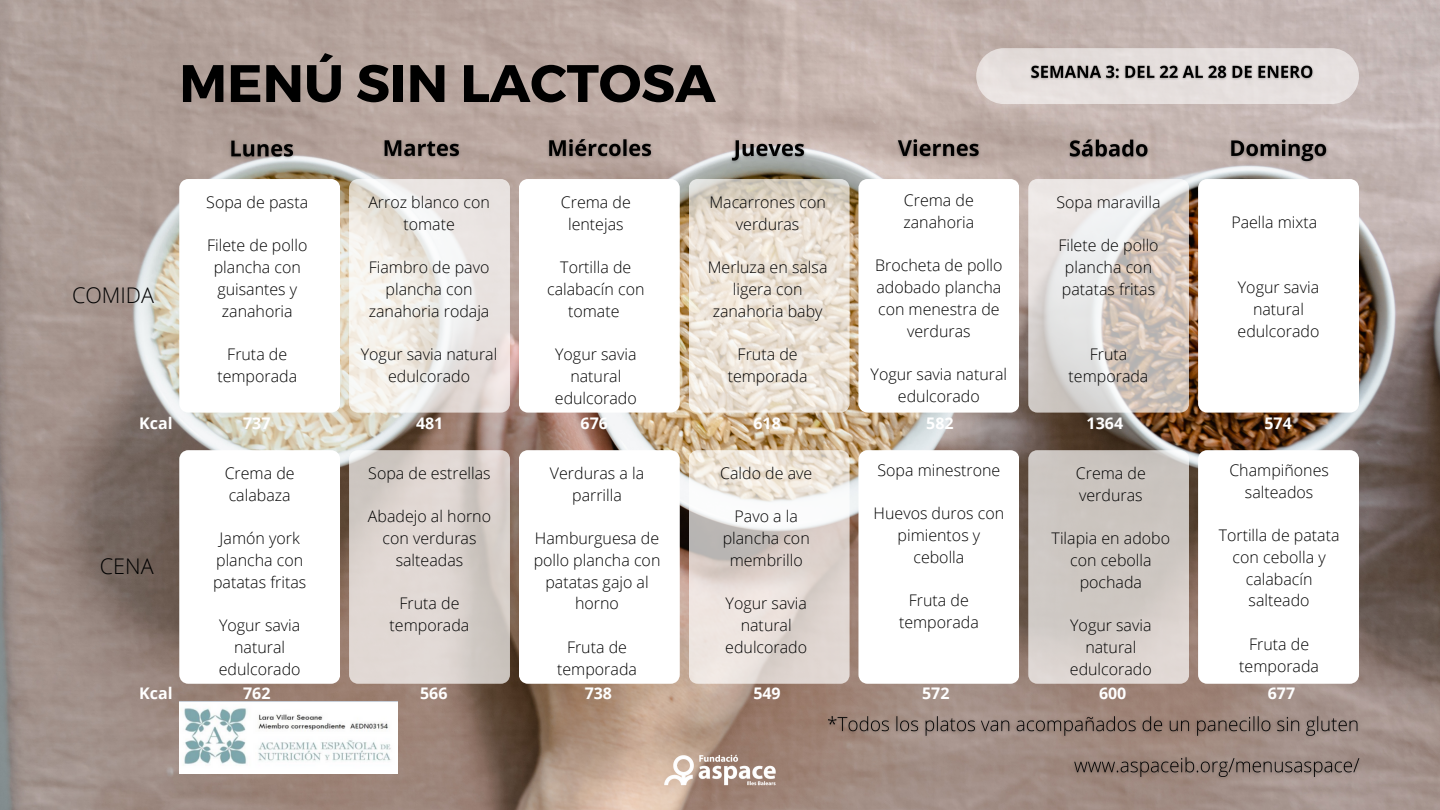
<style>
.page{position:relative;width:1440px;height:810px;background:#fff}
.page>*{position:absolute;margin:0;border:0;box-sizing:border-box;transform-origin:0 0}
.t1{font:700 52.6px "Montserrat";color:#000}
.t2{font:300 21.6px "Open Sans";color:#000}
.t3{font:300 16px/21.8px "Open Sans";color:#000;text-align:center}
.t4{font:700 16px "Open Sans";color:#fff}
</style>
<div class="page">
<img style="left:0;top:0;width:1440px;height:810px">
<img style="left:664px;top:751px;width:112px;height:38px">
<img style="left:1068px;top:751px;width:297px;height:32px">
<img style="left:822px;top:711px;width:542px;height:32px">
<img style="left:1226px;top:133px;width:107px;height:35px">
<img style="left:225px;top:133px;width:75px;height:30px">
<img style="left:379px;top:133px;width:85px;height:31px">
<img style="left:543px;top:133px;width:114px;height:31px">
<img style="left:726px;top:133px;width:83px;height:35px">
<img style="left:893px;top:133px;width:92px;height:31px">
<img style="left:1065px;top:133px;width:88px;height:30px">
<img style="left:179px;top:701px;width:219px;height:72px">
<div style="left:976px;top:48px;width:383px;height:56px;background:#e6e0de;border-radius:28px"></div>
<img style="left:1030px;top:64px;width:284px;height:16px">
<svg style="left:179px;top:179px;width:161px;height:234px"></svg>
<svg style="left:349px;top:179px;width:161px;height:234px"></svg>
<svg style="left:519px;top:179px;width:161px;height:234px"></svg>
<svg style="left:689px;top:179px;width:161px;height:234px;background:#e9e0d4"></svg>
<svg style="left:858px;top:179px;width:161px;height:234px"></svg>
<svg style="left:1028px;top:179px;width:161px;height:234px;background:#dcd5d1"></svg>
<svg style="left:1198px;top:179px;width:161px;height:234px"></svg>
<svg style="left:179px;top:450px;width:161px;height:234px"></svg>
<svg style="left:349px;top:450px;width:161px;height:234px;background:#d9d1cd"></svg>
<svg style="left:519px;top:450px;width:161px;height:234px"></svg>
<svg style="left:689px;top:450px;width:161px;height:234px;background:#e4dcd7"></svg>
<svg style="left:858px;top:450px;width:161px;height:234px"></svg>
<svg style="left:1028px;top:450px;width:161px;height:234px;background:#d0c9c4"></svg>
<svg style="left:1198px;top:450px;width:161px;height:234px"></svg>
<p class="t1" style="left:179px;top:49px;width:538px">MENÚ SIN LACTOSA</p>
<p class="t2" style="left:72px;top:280px;width:84px">COMIDA</p>
<p class="t3" style="left:206px;top:191px;width:103px">Sopa de pasta</p>
<p class="t3" style="left:207px;top:234px;width:102px">Filete de pollo plancha con guisantes y zanahoria</p>
<p class="t3" style="left:217px;top:343px;width:81px">Fruta de temporada</p>
<p class="t3" style="left:368px;top:191px;width:123px">Arroz blanco con tomate</p>
<p class="t3" style="left:369px;top:256px;width:122px">Fiambro de pavo plancha con zanahoria rodaja</p>
<p class="t3" style="left:361px;top:343px;width:138px">Yogur savia natural edulcorado</p>
<p class="t3" style="left:561px;top:191px;width:71px">Crema de lentejas</p>
<p class="t3" style="left:547px;top:256px;width:99px">Tortilla de calabacín con tomate</p>
<p class="t3" style="left:555px;top:343px;width:83px">Yogur savia natural edulcorado</p>
<p class="t3" style="left:709px;top:191px;width:118px">Macarrones con verduras</p>
<p class="t3" style="left:708px;top:256px;width:121px">Merluza en salsa ligera con zanahoria baby</p>
<p class="t3" style="left:728px;top:343px;width:81px">Fruta de temporada</p>
<p class="t3" style="left:903px;top:189px;width:72px;text-align:left">Crema de zanahoria</p>
<p class="t3" style="left:875px;top:254px;width:129px">Brocheta de pollo adobado plancha con menestra de verduras</p>
<p class="t3" style="left:871px;top:363px;width:138px">Yogur savia natural edulcorado</p>
<p class="t3" style="left:1056px;top:191px;width:106px">Sopa maravilla</p>
<p class="t3" style="left:1058px;top:234px;width:102px;text-align:left">Filete de pollo plancha con patatas fritas</p>
<p class="t3" style="left:1069px;top:343px;width:81px">Fruta temporada</p>
<p class="t3" style="left:1231px;top:211px;width:87px">Paella mixta</p>
<p class="t3" style="left:1238px;top:276px;width:83px">Yogur savia natural edulcorado</p>
<p class="t4" style="left:139px;top:411px;width:35px">Kcal</p>
<p class="t4" style="left:243px;top:411px;width:29px">737</p>
<p class="t4" style="left:416px;top:411px;width:29px">481</p>
<p class="t4" style="left:581px;top:411px;width:29px">676</p>
<p class="t4" style="left:753px;top:411px;width:29px">618</p>
<p class="t4" style="left:926px;top:411px;width:29px">582</p>
<p class="t4" style="left:1087px;top:411px;width:38px">1364</p>
<p class="t4" style="left:1264px;top:411px;width:29px">574</p>
<p class="t2" style="left:100px;top:551px;width:55px">CENA</p>
<p class="t3" style="left:225px;top:462px;width:71px;text-align:left">Crema de calabaza</p>
<p class="t3" style="left:213px;top:527px;width:95px">Jamón york plancha con patatas fritas</p>
<p class="t3" style="left:219px;top:614px;width:83px">Yogur savia natural edulcorado</p>
<p class="t3" style="left:368px;top:462px;width:124px">Sopa de estrellas</p>
<p class="t3" style="left:368px;top:505px;width:125px">Abadejo al horno con verduras salteadas</p>
<p class="t3" style="left:390px;top:592px;width:81px">Fruta de temporada</p>
<p class="t3" style="left:550px;top:462px;width:96px">Verduras a la parrilla</p>
<p class="t3" style="left:534px;top:527px;width:128px">Hamburguesa de pollo plancha con patatas gajo al horno</p>
<p class="t3" style="left:557px;top:636px;width:81px">Fruta de temporada</p>
<p class="t3" style="left:720px;top:462px;width:94px">Caldo de ave</p>
<p class="t3" style="left:723px;top:505px;width:89px">Pavo a la plancha con membrillo</p>
<p class="t3" style="left:725px;top:592px;width:83px">Yogur savia natural edulcorado</p>
<p class="t3" style="left:878px;top:459px;width:124px">Sopa minestrone</p>
<p class="t3" style="left:874px;top:502px;width:132px">Huevos duros con pimientos y cebolla</p>
<p class="t3" style="left:899px;top:589px;width:81px">Fruta de temporada</p>
<p class="t3" style="left:1076px;top:462px;width:71px;text-align:left">Crema de verduras</p>
<p class="t3" style="left:1052px;top:527px;width:120px">Tilapia en adobo con cebolla pochada</p>
<p class="t3" style="left:1070px;top:614px;width:83px">Yogur savia natural edulcorado</p>
<p class="t3" style="left:1229px;top:459px;width:101px">Champiñones salteados</p>
<p class="t3" style="left:1219px;top:524px;width:122px">Tortilla de patata con cebolla y calabacín salteado</p>
<p class="t3" style="left:1239px;top:633px;width:81px">Fruta de temporada</p>
<p class="t4" style="left:139px;top:682px;width:35px">Kcal</p>
<p class="t4" style="left:243px;top:682px;width:29px">762</p>
<p class="t4" style="left:420px;top:682px;width:29px">566</p>
<p class="t4" style="left:585px;top:682px;width:29px">738</p>
<p class="t4" style="left:753px;top:682px;width:29px">549</p>
<p class="t4" style="left:922px;top:682px;width:29px">572</p>
<p class="t4" style="left:1099px;top:682px;width:29px">600</p>
<p class="t4" style="left:1268px;top:682px;width:29px">677</p>
</div>
